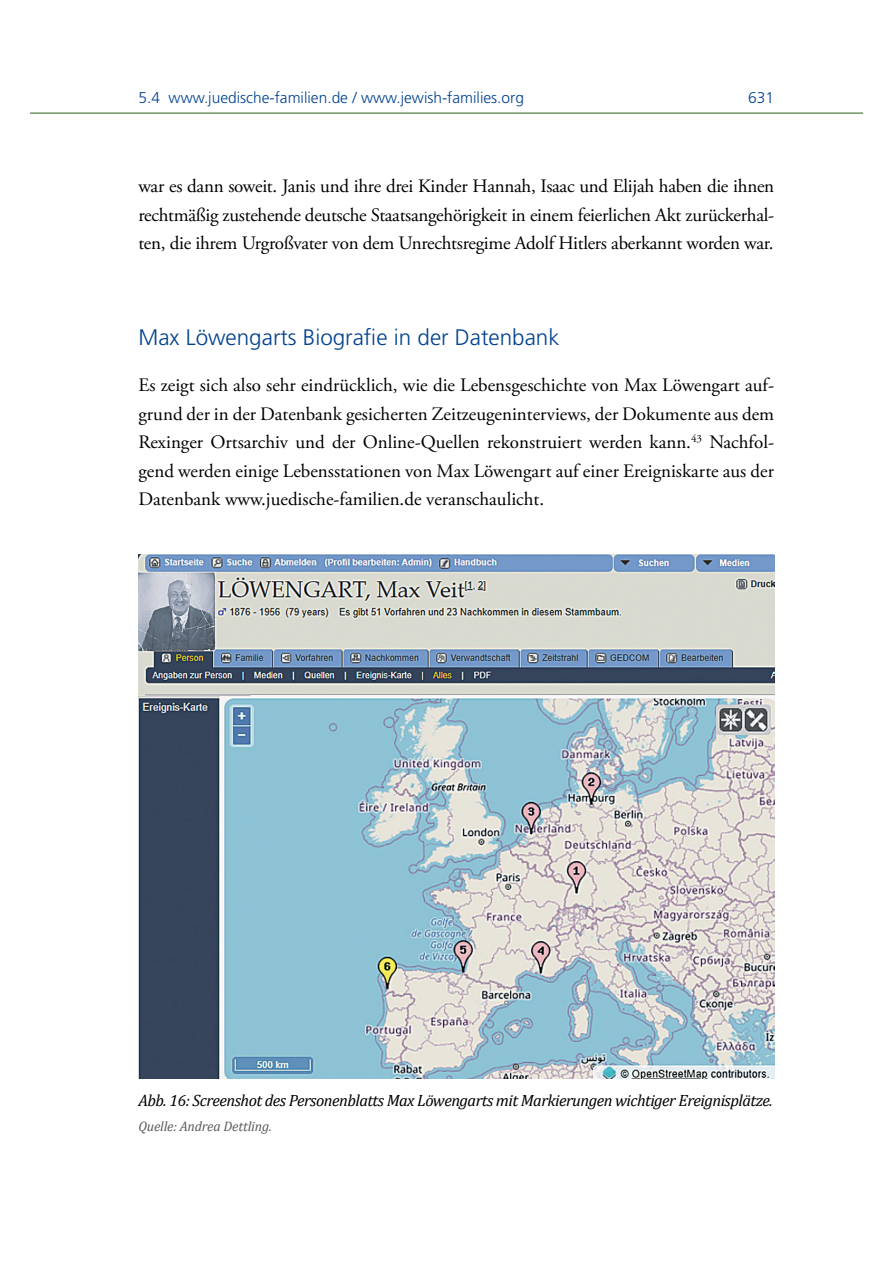
<style>
.page{position:relative;width:893px;height:1263px;background:#fff}
.page>*{position:absolute;margin:0;border:0;box-sizing:border-box;transform-origin:0 0}
.t1{font:300 22.35px "Frutiger";color:#004290}
.t2{font:18.9px/28.5px "Adobe Garamond Pro";letter-spacing:-.01em;color:#000;text-align:justify}
.t3{font:italic 16.35px "Cambria";letter-spacing:-.03em;color:#000}
.t4{font:300 15.6px "Frutiger";color:#004290}
.t5{font:italic 13.8px "Cambria";letter-spacing:-.01em;color:#5a5b5e}
</style>
<div class="page">
<hr style="left:31px;top:112px;width:831px;height:2px;background:#59854e">
<img style="left:138px;top:555px;width:636px;height:523px">
<p class="t4" style="left:138px;top:89px;width:387px">5.4 www.juedische-familien.de / www.jewish-families.org</p>
<p class="t4" style="left:748px;top:89px;width:27px">631</p>
<p class="t2" style="left:138px;top:173px;width:637px">war es dann soweit. Janis und ihre drei Kinder Hannah, Isaac und Elijah haben die ihnen rechtmäßig zustehende deutsche Staatsangehörigkeit in einem feierlichen Akt zurückerhal&shy;ten, die ihrem Urgroßvater von dem Unrechtsregime Adolf Hitlers aberkannt worden war.</p>
<p class="t1" style="left:138px;top:325px;width:423px">Max Löwengarts Biografie in der Datenbank</p>
<p class="t2" style="left:138px;top:372px;width:637px">Es zeigt sich also sehr eindrücklich, wie die Lebensgeschichte von Max Löwengart auf&shy;grund der in der Datenbank gesicherten Zeitzeugeninterviews, der Dokumente aus dem Rexinger Ortsarchiv und der Online-Quellen rekonstruiert werden kann.<sup>43</sup> Nachfol&shy;gend werden einige Lebensstationen von Max Löwengart auf einer Ereigniskarte aus der Datenbank www.juedische-familien.de veranschaulicht.</p>
<p class="t3" style="left:138px;top:1088px;width:636px">Abb. 16: Screenshot des Personenblatts Max Löwengarts mit Markierungen wichtiger Ereignisplätze.</p>
<p class="t5" style="left:138px;top:1117px;width:135px">Quelle: Andrea Dettling.</p>
</div>
